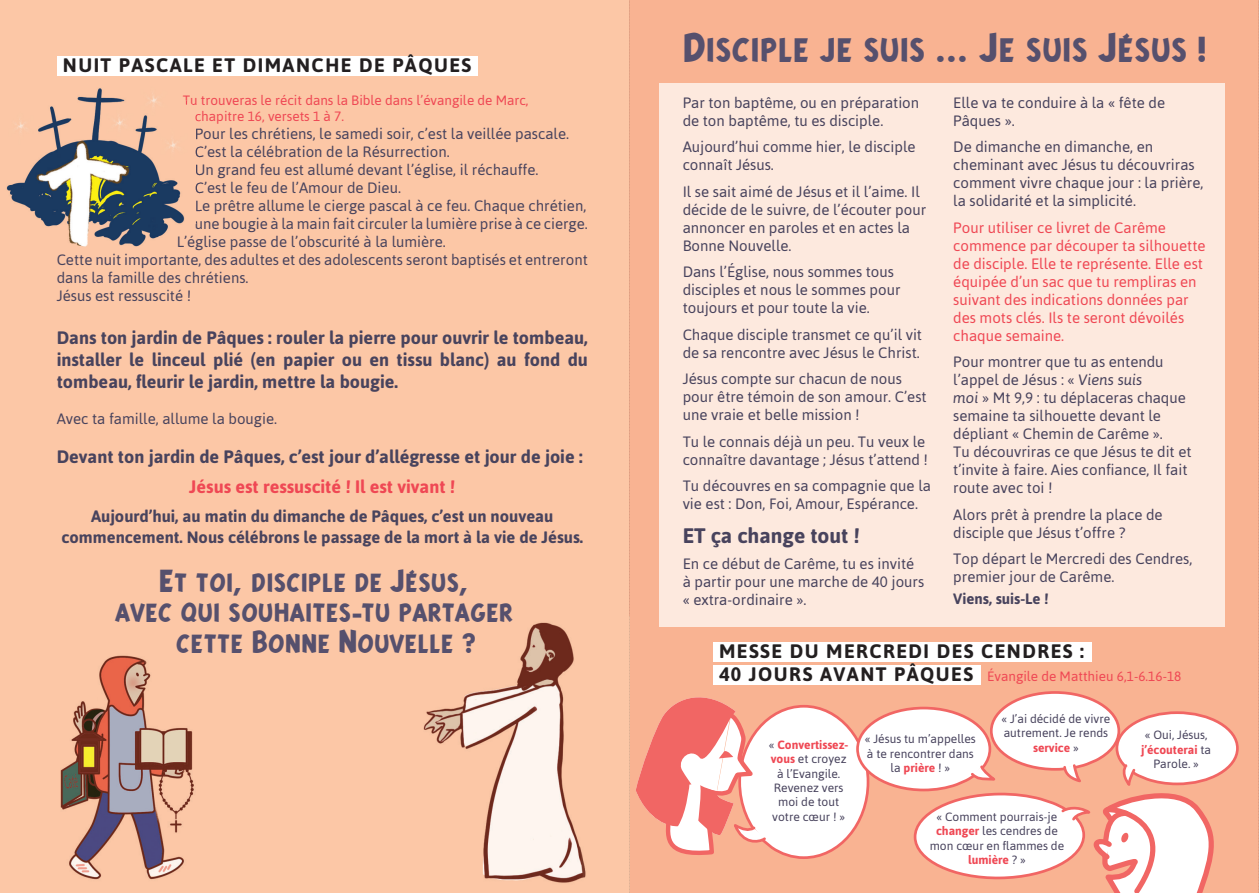
<style>
.page{position:relative;width:1259px;height:893px;background:#fff}
.page>*{position:absolute;margin:0;border:0;box-sizing:border-box;transform-origin:0 0}
.t1{font:700 33px "Tintin Majuscules";color:#56506d}
.t2{font:700 25.5px "Tintin Majuscules";color:#56506d}
.t3{font:700 21px "Asap";color:#48435d}
.t4{font:700 19.5px "Asap";letter-spacing:.075em;color:#231f20}
.t5{font:700 18px/21.6px "Asap";color:#48435d;text-align:justify}
.t6{font:700 18px "Asap";color:#ef4854}
.t7{font:700 16.5px/21.6px "Asap";color:#48435d;text-align:center}
.t8{font:15px/18px "Asap";color:#48435d}
.t9{font:15px/18px "Asap";color:#ef4854}
.t10{font:700 15px "Asap";color:#48435d}
.t11{font:13.5px/16.5px "Asap";color:#ef4854}
.t12{font:12px/14.4px "Asap";color:#48435d;text-align:center}
.s1{font-style:italic}
.s2{font-weight:700;font-size:19.5px;color:#231f20}
.s3{font-weight:700;color:#ef4854}
</style>
<div class="page">
<div style="left:0;top:0;width:629px;height:893px;background:#fcc7a6"></div>
<div style="left:629px;top:0;width:630px;height:893px;background:#f9b392"></div>
<img style="left:60px;top:622px;width:526px;height:261px">
<div style="left:57px;top:56px;width:420px;height:19px;background:#fff"></div>
<img style="left:6px;top:88px;width:112px;height:159px">
<svg style="left:195px;top:114px;width:4px;height:8px"></svg>
<img style="left:196px;top:128px;width:3px;height:12px">
<svg style="left:196px;top:146px;width:3px;height:11px"></svg>
<img style="left:196px;top:164px;width:3px;height:11px">
<svg style="left:196px;top:182px;width:3px;height:11px"></svg>
<img style="left:196px;top:200px;width:3px;height:12px">
<svg style="left:629px;top:0;width:610px;height:893px"></svg>
<svg style="left:1258px;top:0;width:1px;height:893px"></svg>
<h3 class="t4" style="left:63px;top:53px;width:410px">NUIT PASCALE ET DIMANCHE DE PÂQUES</h3>
<p class="t11" style="left:195px;top:92px;width:335px;text-indent:-12px">Tu trouveras le récit dans la Bible dans l’évangile de Marc, chapitre 16, versets 1 à 7.</p>
<p class="t8" style="left:195px;top:125px;width:376px">Pour les chrétiens, le samedi soir, c’est la veillée pascale.</p>
<p class="t8" style="left:195px;top:143px;width:256px">C’est la célébration de la Résurrection.</p>
<p class="t8" style="left:195px;top:161px;width:345px">Un grand feu est allumé devant l’église, il réchauffe.</p>
<p class="t8" style="left:195px;top:179px;width:208px">C’est le feu de l’Amour de Dieu.</p>
<p class="t8" style="left:195px;top:197px;width:393px">Le prêtre allume le cierge pascal à ce feu. Chaque chrétien,</p>
<p class="t8" style="left:195px;top:215px;width:395px">une bougie à la main fait circuler la lumière prise à ce cierge.</p>
<p class="t8" style="left:177px;top:233px;width:270px">L’église passe de l’obscurité à la lumière.</p>
<p class="t8" style="left:57px;top:251px;width:532px">Cette nuit importante, des adultes et des adolescents seront baptisés et entreront</p>
<p class="t8" style="left:57px;top:269px;width:193px">dans la famille des chrétiens.</p>
<p class="t8" style="left:57px;top:287px;width:136px">Jésus est ressuscité !</p>
<p class="t5" style="left:57px;top:327px;width:532px">Dans ton jardin de Pâques : rouler la pierre pour ouvrir le tombeau, installer le linceul plié (en papier ou en tissu blanc) au fond du tombeau, fleurir le jardin, mettre la bougie.</p>
<p class="t8" style="left:57px;top:409px;width:222px">Avec ta famille, allume la bougie.</p>
<p class="t5" style="left:57px;top:446px;width:527px">Devant ton jardin de Pâques, c’est jour d’allégresse et jour de joie :</p>
<p class="t6" style="left:189px;top:476px;width:267px">Jésus est ressuscité ! Il est vivant !</p>
<p class="t7" style="left:61px;top:505px;width:523px">Aujourd’hui, au matin du dimanche de Pâques, c’est un nouveau commencement. Nous célébrons le passage de la mort à la vie de Jésus.</p>
<h2 class="t2" style="left:159px;top:567px;width:312px">Et toi, disciple de Jésus,</h2>
<h2 class="t2" style="left:115px;top:598px;width:399px">avec qui souhaites-tu partager</h2>
<h2 class="t2" style="left:176px;top:628px;width:302px">cette Bonne Nouvelle ?</h2>
<h1 class="t1" style="left:682px;top:30px;width:524px">Disciple je suis … Je suis Jésus !</h1>
<p class="t8" style="left:682px;top:93px;width:238px">Par ton baptême, ou en préparation de ton baptême, tu es disciple.</p>
<p class="t8" style="left:682px;top:138px;width:234px">Aujourd’hui comme hier, le disciple connaît Jésus.</p>
<p class="t8" style="left:682px;top:182px;width:245px">Il se sait aimé de Jésus et il l’aime. Il décide de le suivre, de l’écouter pour annoncer en paroles et en actes la<br>Bonne Nouvelle.</p>
<p class="t8" style="left:682px;top:263px;width:219px">Dans l’Église, nous sommes tous disciples et nous le sommes pour toujours et pour toute la vie.</p>
<p class="t8" style="left:682px;top:325px;width:241px">Chaque disciple transmet ce qu’il vit de sa rencontre avec Jésus le Christ.</p>
<p class="t8" style="left:682px;top:370px;width:245px">Jésus compte sur chacun de nous pour être témoin de son amour. C’est une vraie et belle mission !</p>
<p class="t8" style="left:682px;top:432px;width:247px">Tu le connais déjà un peu. Tu veux le connaître davantage ; Jésus t’attend !</p>
<p class="t8" style="left:682px;top:477px;width:250px">Tu découvres en sa compagnie que la vie est : Don, Foi, Amour, Espérance.</p>
<h3 class="t3" style="left:682px;top:523px;width:178px">ET ça change tout !</h3>
<p class="t8" style="left:682px;top:555px;width:243px">En ce début de Carême, tu es invité à partir pour une marche de 40 jours « extra-ordinaire ».</p>
<p class="t8" style="left:953px;top:93px;width:213px">Elle va te conduire à la « fête de<br>Pâques ».</p>
<p class="t8" style="left:953px;top:138px;width:252px">De dimanche en dimanche, en cheminant avec Jésus tu découvriras comment vivre chaque jour : la prière, la solidarité et la simplicité.</p>
<p class="t9" style="left:953px;top:218px;width:254px">Pour utiliser ce livret de Carême commence par découper ta silhouette de disciple. Elle te représente. Elle est équipée d’un sac que tu rempliras en suivant des indications données par des mots clés. Ils te seront dévoilés chaque semaine.</p>
<p class="t8" style="left:953px;top:353px;width:240px">Pour montrer que tu as entendu l’appel de Jésus : « <span class="s1">Viens suis<br>moi</span> » Mt 9,9 : tu déplaceras chaque semaine ta silhouette devant le dépliant « Chemin de Carême ».<br>Tu découvriras ce que Jésus te dit et t’invite à faire. Aies confiance, Il fait route avec toi !</p>
<p class="t8" style="left:953px;top:505px;width:211px">Alors prêt à prendre la place de disciple que Jésus t’offre ?</p>
<p class="t8" style="left:953px;top:550px;width:241px">Top départ le Mercredi des Cendres, premier jour de Carême.</p>
<p class="t10" style="left:953px;top:590px;width:97px">Viens, suis-Le !</p>
<h3 class="t4" style="left:719px;top:640px;width:366px">MESSE DU MERCREDI DES CENDRES :</h3>
<p class="t11" style="left:719px;top:668px;width:464px"><span class="s2">40 JOURS AVANT PÂQUES</span> Évangile de Matthieu 6,1-6.16-18</p>
<p class="t12" style="left:769px;top:737px;width:81px">« <span class="s3">Convertissez&shy;vous</span> et croyez à l’Evangile.<br>Revenez vers moi de tout votre cœur ! »</p>
<p class="t12" style="left:865px;top:732px;width:112px">« Jésus tu m’appelles à te rencontrer dans la <span class="s3">prière</span> ! »</p>
<p class="t12" style="left:1001px;top:711px;width:110px">« J’ai décidé de vivre autrement. Je rends <span class="s3">service</span> »</p>
<p class="t12" style="left:929px;top:809px;width:136px">« Comment pourrais-je <span class="s3">changer</span> les cendres de mon cœur en flammes de <span class="s3">lumière</span> ? »</p>
<p class="t12" style="left:1141px;top:728px;width:71px">« Oui, Jésus, <span class="s3">j’écouterai</span> ta<br>Parole. »</p>
</div>
